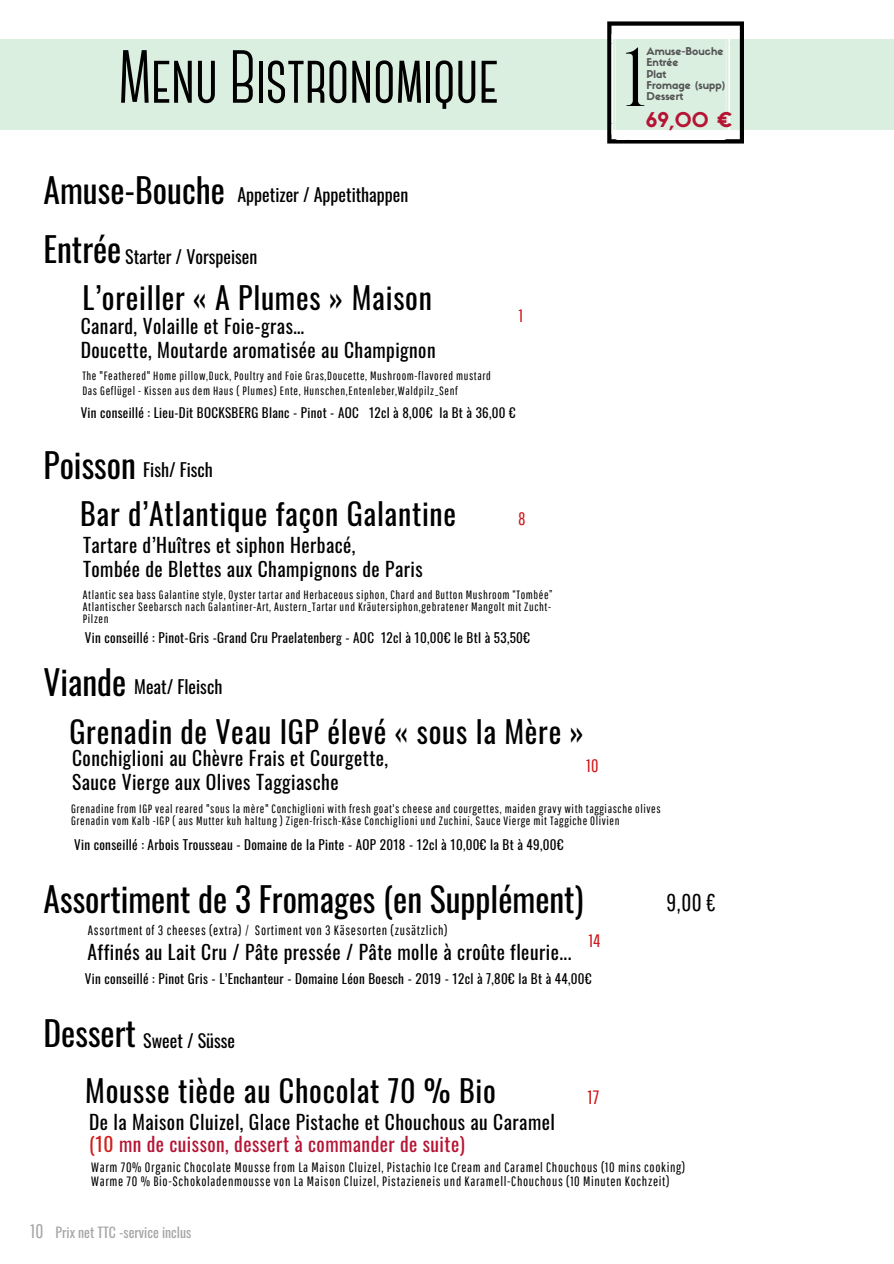
<style>
.page{position:relative;width:894px;height:1264px;background:#fff}
.page>*{position:absolute;margin:0;border:0;box-sizing:border-box;transform-origin:0 0}
.t1{font:81.75px "Cinzel";color:#000}
.t2{font:700 75px "Canter";letter-spacing:-.01em;color:#000}
.t3{font:33.6px "Oswald";color:#000}
.t4{font:30px "Oswald";letter-spacing:.025em;color:#000}
.t5{font:24.15px "Pathway Gothic One";color:#000}
.t6{font:19.95px "Sifonn Basic";color:#b51434}
.t7{font:19.5px/23.7px "Oswald";letter-spacing:.025em;color:#000}
.t8{font:19.5px "Pathway Gothic One";color:#a6a6a6}
.t9{font:19.35px "Pathway Gothic One";color:#cf1619}
.t10{font:18px "Pathway Gothic One";color:#cf1619}
.t11{font:17.85px "Oswald";color:#000}
.t12{font:13.8px "Oswald";color:#a6a6a6}
.t13{font:13.5px/13.5px "Pathway Gothic One";letter-spacing:.05em;color:#000}
.t14{font:13.05px "Oswald";letter-spacing:.025em;color:#000}
.t15{font:12px/12px "Pathway Gothic One";letter-spacing:.05em;color:#000}
.t16{font:10.65px/11.4px "Sifonn Basic";color:#545454}
.s1{font-size:33.6px}
.s2{color:#d11e1a}
.s3{color:#b51434}
</style>
<div class="page">
<div style="left:0;top:39px;width:893px;height:90px;background:#dbefe1"></div>
<svg style="left:607px;top:21px;width:137px;height:122px"></svg>
<h2 class="t2" style="left:118px;top:46px;width:382px">MenuBistronomique</h2>
<h1 class="t1" style="left:621px;top:27px;width:30px">1</h1>
<p class="t16" style="left:646px;top:46px;width:80px">Amuse-Bouche<br>Entrée<br>Plat<br>Fromage (supp)<br>Dessert</p>
<h3 class="t11" style="left:44px;top:180px;width:366px"><span class="s1">Amuse-Bouche</span> Appetizer / Appetithappen</h3>
<h3 class="t3" style="left:44px;top:222px;width:79px">Entrée</h3>
<h3 class="t11" style="left:125px;top:242px;width:133px">Starter / Vorspeisen</h3>
<h3 class="t4" style="left:82px;top:274px;width:351px">L’oreiller « A Plumes » Maison</h3>
<h3 class="t7" style="left:81px;top:313px;width:356px">Canard, Volaille et Foie-gras…<br>Doucette, Moutarde aromatisée au Champignon</h3>
<p class="t15" style="left:82px;top:368px;width:410px;line-height:15px">The "Feathered" Home pillow,Duck, Poultry and Foie Gras,Doucette, Mushroom-flavored mustard<br>Das Geflügel - Kissen aus dem Haus ( Plumes) Ente, Hunschen,Entenleber,Waldpilz_Senf</p>
<h3 class="t10" style="left:519px;top:304px;width:6px">1</h3>
<p class="t14" style="left:81px;top:403px;width:436px">Vin conseillé : Lieu-Dit BOCKSBERG Blanc - Pinot - AOC 12cl à 8,00€ la Bt à 36,00 €</p>
<h3 class="t11" style="left:44px;top:456px;width:171px"><span class="s1">Poisson</span> Fish/ Fisch</h3>
<h3 class="t4" style="left:80px;top:490px;width:377px">Bar d’Atlantique façon Galantine</h3>
<h3 class="t7" style="left:83px;top:532px;width:341px">Tartare d’Huîtres et siphon Herbacé,<br>Tombée de Blettes aux Champignons de Paris</h3>
<p class="t15" style="left:83px;top:588px;width:471px">Atlantic sea bass Galantine style, Oyster tartar and Herbaceous siphon, Chard and Button Mushroom “Tombée”<br>Atlantischer Seebarsch nach Galantiner-Art, Austern_Tartar und Kräutersiphon,gebratener Mangolt mit Zucht-<br>Pilzen</p>
<h3 class="t10" style="left:518px;top:508px;width:9px">8</h3>
<p class="t14" style="left:85px;top:627px;width:446px">Vin conseillé : Pinot-Gris -Grand Cru Praelatenberg - AOC 12cl à 10,00€ le Btl à 53,50€</p>
<h3 class="t11" style="left:44px;top:672px;width:180px"><span class="s1">Viande</span> Meat/ Fleisch</h3>
<h3 class="t6" style="left:645px;top:112px;width:88px">69,00 €</h3>
<h3 class="t4" style="left:69px;top:708px;width:516px">Grenadin de Veau IGP élevé « sous la Mère »</h3>
<h3 class="t7" style="left:72px;top:745px;width:317px">Conchiglioni au Chèvre Frais et Courgette,<br>Sauce Vierge aux Olives Taggiasche</h3>
<p class="t15" style="left:71px;top:802px;width:591px">Grenadine from IGP veal reared "sous la mère" Conchiglioni with fresh goat's cheese and courgettes, maiden gravy with taggiasche olives<br>Grenadin vom Kalb -IGP ( aus Mutter kuh haltung ) Zigen-frisch-Kâse Conchiglioni und Zuchini, Sauce Vierge mit Taggiche Olivien</p>
<h3 class="t10" style="left:586px;top:755px;width:14px">10</h3>
<p class="t14" style="left:74px;top:834px;width:491px">Vin conseillé : Arbois Trousseau - Domaine de la Pinte - AOP 2018 - 12cl à 10,00€ la Bt à 49,00€</p>
<h3 class="t3" style="left:44px;top:872px;width:541px">Assortiment de 3 Fromages (en Supplément)</h3>
<p class="t13" style="left:88px;top:922px;width:361px">Assortment of 3 cheeses (extra) / Sortiment von 3 Käsesorten (zusätzlich)</p>
<h3 class="t7" style="left:87px;top:939px;width:485px">Affinés au Lait Cru / Pâte pressée / Pâte molle à croûte fleurie...</h3>
<h3 class="t10" style="left:588px;top:929px;width:13px">14</h3>
<p class="t14" style="left:85px;top:967px;width:508px">Vin conseillé : Pinot Gris - L’Enchanteur - Domaine Léon Boesch - 2019 - 12cl à 7,80€ la Bt à 44,00€</p>
<h3 class="t3" style="left:44px;top:1006px;width:94px">Dessert</h3>
<h3 class="t11" style="left:143px;top:1026px;width:93px">Sweet / Süsse</h3>
<h3 class="t5" style="left:666px;top:887px;width:51px">9,00 €</h3>
<h3 class="t4" style="left:85px;top:1067px;width:412px">Mousse tiède au Chocolat 70 % Bio</h3>
<h3 class="t7" style="left:89px;top:1109px;width:467px;line-height:22.5px">De la Maison Cluizel, Glace Pistache et Chouchous au Caramel <span class="s2">(10</span> <span class="s3">mn de cuisson, dessert à commander de suite)</span></h3>
<p class="t13" style="left:91px;top:1160px;width:595px">Warm 70% Organic Chocolate Mousse from La Maison Cluizel, Pistachio Ice Cream and Caramel Chouchous (10 mins cooking)<br>Warme 70 % Bio-Schokoladenmousse von La Maison Cluizel, Pistazieneis und Karamell-Chouchous (10 Minuten Kochzeit)</p>
<h3 class="t9" style="left:587px;top:1085px;width:13px">17</h3>
<h3 class="t8" style="left:30px;top:1219px;width:15px">10</h3>
<p class="t12" style="left:55px;top:1221px;width:137px">Prix net TTC -service inclus</p>
</div>
